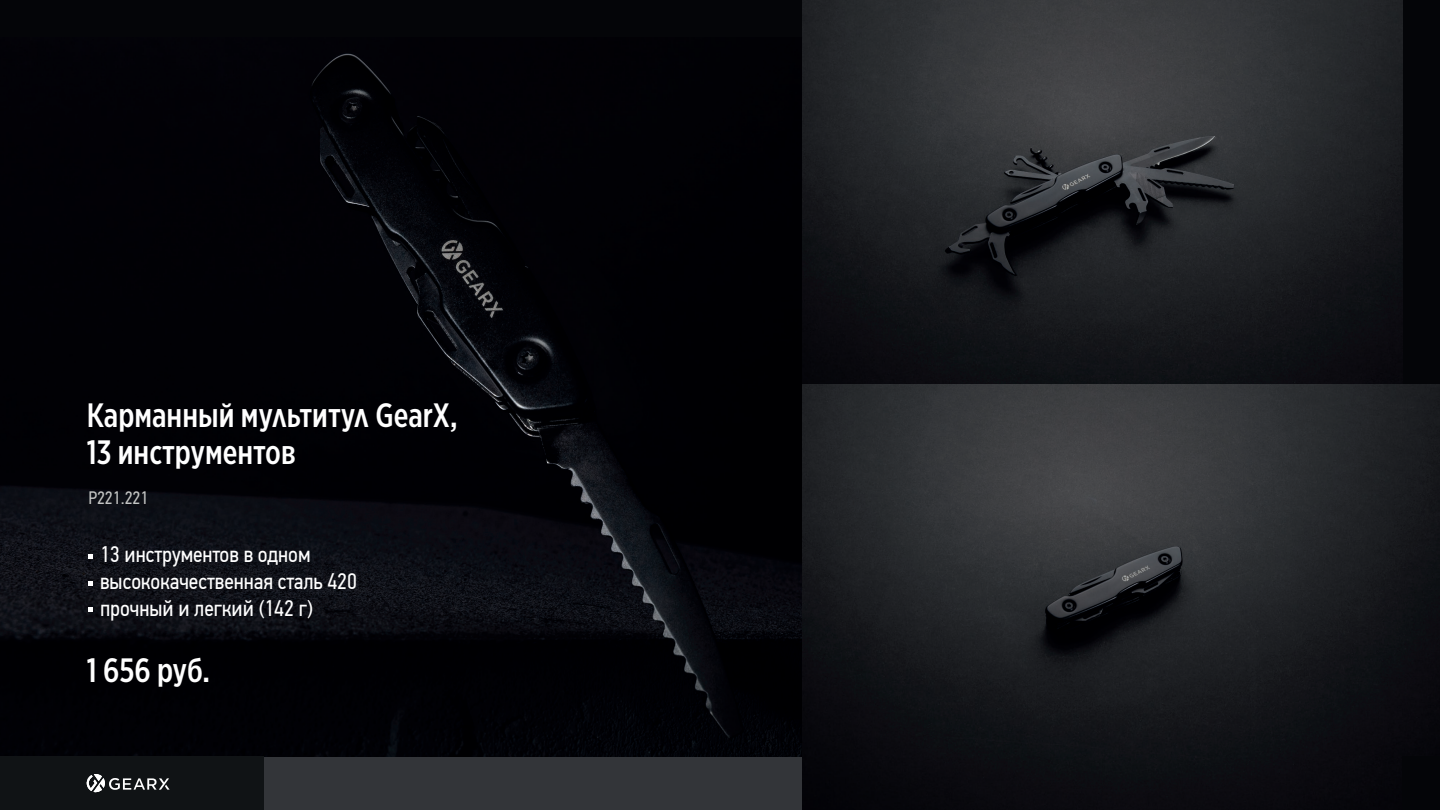
<style>
.page{position:relative;width:1440px;height:810px;background:#fff}
.page>*{position:absolute;margin:0;border:0;box-sizing:border-box;transform-origin:0 0}
.t1{font:500 33.75px/37.5px "Gotham X Narrow";color:#fff}
.t2{font:22.5px/27px "PF Din Text Cond Pro";color:#fff}
.t3{font:18px "PF Din Text Cond Pro";color:#c4c5c4}
</style>
<div class="page">
<div style="left:264px;top:298px;width:538px;height:512px;background:#333539"></div>
<div style="left:0;top:0;width:1440px;height:756px;background:#040508"></div>
<img style="left:0;top:53px;width:802px;height:703px">
<img style="left:802px;top:0;width:601px;height:385px">
<svg style="left:88px;top:554px;width:5px;height:5px"></svg>
<svg style="left:88px;top:581px;width:5px;height:5px"></svg>
<svg style="left:88px;top:608px;width:5px;height:4px"></svg>
<img style="left:802px;top:385px;width:638px;height:425px">
<div style="left:1402px;top:756px;width:38px;height:54px;background:#040508"></div>
<div style="left:0;top:756px;width:264px;height:54px;background:#101315"></div>
<svg style="left:87px;top:774px;width:83px;height:19px"></svg>
<h1 class="t1" style="left:87px;top:396px;width:372px">Карманный мультитул GearX,<br>13 инструментов</h1>
<p class="t3" style="left:88px;top:487px;width:62px">P221.221</p>
<p class="t2" style="left:100px;top:541px;width:259px">13 инструментов в одном высококачественная сталь 420 прочный и легкий (142 г)</p>
<h1 class="t1" style="left:87px;top:651px;width:125px">1 656 руб.</h1>
</div>
